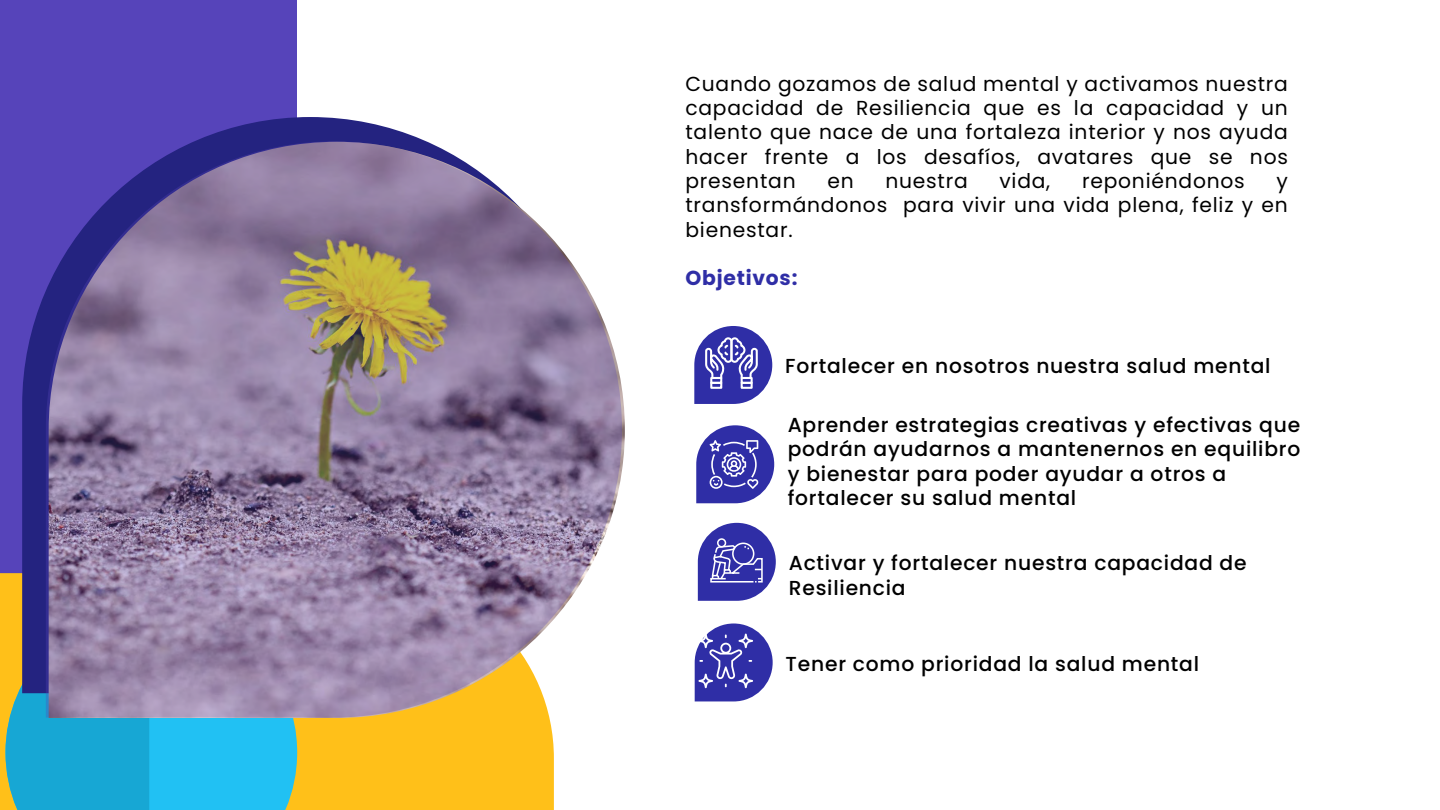
<style>
.page{position:relative;width:1440px;height:810px;background:#fff}
.page>*{position:absolute;margin:0;border:0;box-sizing:border-box;transform-origin:0 0}
.t1{font:20.25px/24.3px "Poppins";letter-spacing:.04em;color:#000;text-align:justify}
.t2{font:500 20.25px/24.3px "Poppins";letter-spacing:.04em;color:#000}
.t3{font:700 20.25px "Poppins";letter-spacing:.04em;color:#2f2ea6}
</style>
<div class="page">
<div style="left:0;top:0;width:297px;height:806px;background:#5644ba"></div>
<div style="left:0;top:573px;width:554px;height:237px;background:#ffc019"></div>
<div style="left:149px;top:718px;width:148px;height:92px;background:#21c1f3"></div>
<svg style="left:6px;top:607px;width:143px;height:203px;background:#31a9be"></svg>
<svg style="left:22px;top:117px;width:403px;height:576px;fill:#242380"></svg>
<svg style="left:46px;top:141px;width:576px;height:577px;background:#9887a2"></svg>
<svg style="left:694px;top:326px;width:80px;height:177px"></svg>
<svg style="left:698px;top:523px;width:78px;height:78px"></svg>
<svg style="left:695px;top:624px;width:78px;height:77px"></svg>
<p class="t1" style="left:685px;top:72px;width:604px">Cuando gozamos de salud mental y activamos nuestra capacidad de Resiliencia que es la capacidad y un talento que nace de una fortaleza interior y nos ayuda hacer frente a los desafíos, avatares que se nos presentan</p>
<p class="t1" style="left:827px;top:169px;width:28px">en</p>
<p class="t1" style="left:885px;top:169px;width:84px">nuestra</p>
<p class="t1" style="left:999px;top:169px;width:52px">vida,</p>
<p class="t1" style="left:1082px;top:169px;width:164px">reponiéndonos</p>
<p class="t1" style="left:685px;top:169px;width:604px;text-indent:591px">y transformándonos para vivir una vida plena, feliz y en bienestar.</p>
<p class="t3" style="left:685px;top:266px;width:114px">Objetivos:</p>
<p class="t2" style="left:785px;top:354px;width:487px">Fortalecer en nosotros nuestra salud mental</p>
<p class="t2" style="left:788px;top:413px;width:514px">Aprender estrategias creativas y efectivas que podrán ayudarnos a mantenernos en equilibro y bienestar para poder ayudar a otros a fortalecer su salud mental</p>
<p class="t2" style="left:789px;top:551px;width:459px">Activar y fortalecer nuestra capacidad de<br>Resiliencia</p>
<p class="t2" style="left:786px;top:652px;width:415px">Tener como prioridad la salud mental</p>
</div>
